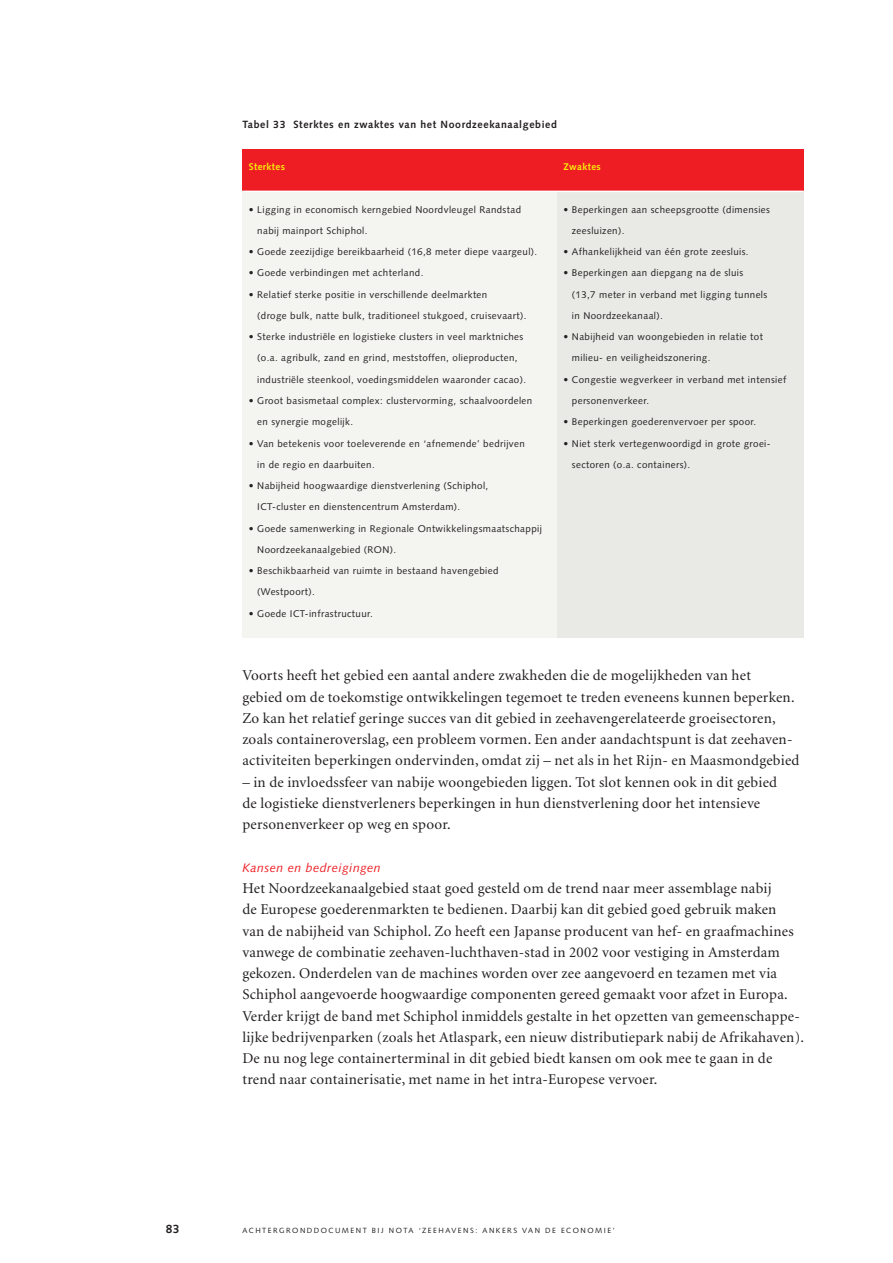
<style>
.page{position:relative;width:893px;height:1263px;background:#fff}
.page>*{position:absolute;margin:0;border:0;box-sizing:border-box;transform-origin:0 0}
.t1{font:15px/21.3px "Minion";letter-spacing:.015em;color:#231f20}
.t2{font:italic 12.3px "Syntax";letter-spacing:.04em;color:#ee1d23}
.t3{font:700 12px "Syntax";color:#231f20}
.t4{font:700 10.5px "Syntax";letter-spacing:.06em;color:#231f20}
.t5{font:9.75px/21.3px "Syntax";letter-spacing:.04em;color:#231f20}
.t6{font:700 9.75px "Syntax";letter-spacing:.04em;color:#f5ec09}
.t7{font:7.5px "Syntax";letter-spacing:.2em;color:#231f20}
</style>
<div class="page">
<div style="left:242px;top:149px;width:562px;height:42px;background:#ee1d23"></div>
<div style="left:242px;top:191px;width:315px;height:447px;background:#f4f4f1"></div>
<div style="left:557px;top:191px;width:247px;height:447px;background:#e9eae5"></div>
<hr style="left:242px;top:191px;width:562px;height:1px;background:#fff">
<p class="t4" style="left:242px;top:118px;width:316px">Tabel 33 Sterktes en zwaktes van het Noordzeekanaalgebied</p>
<p class="t6" style="left:249px;top:161px;width:38px">Sterktes</p>
<p class="t6" style="left:563px;top:161px;width:39px">Zwaktes</p>
<p class="t5" style="left:257px;top:199px;width:265px;text-indent:-9px">• Ligging in economisch kerngebied Noordvleugel Randstad nabij mainport Schiphol.</p>
<p class="t5" style="left:249px;top:241px;width:290px">• Goede zeezijdige bereikbaarheid (16,8 meter diepe vaargeul).</p>
<p class="t5" style="left:249px;top:262px;width:176px">• Goede verbindingen met achterland.</p>
<p class="t5" style="left:257px;top:284px;width:271px;text-indent:-9px">• Relatief sterke positie in verschillende deelmarkten<br>(droge bulk, natte bulk, traditioneel stukgoed, cruisevaart).</p>
<p class="t5" style="left:257px;top:326px;width:270px;text-indent:-9px">• Sterke industriële en logistieke clusters in veel marktniches (o.a. agribulk, zand en grind, meststoffen, olieproducten, industriële steenkool, voedingsmiddelen waaronder cacao).</p>
<p class="t5" style="left:257px;top:390px;width:277px;text-indent:-9px">• Groot basismetaal complex: clustervorming, schaalvoordelen en synergie mogelijk.</p>
<p class="t5" style="left:257px;top:432px;width:269px;text-indent:-9px">• Van betekenis voor toeleverende en ‘afnemende’ bedrijven in de regio en daarbuiten.</p>
<p class="t5" style="left:257px;top:475px;width:233px;text-indent:-9px">• Nabijheid hoogwaardige dienstverlening (Schiphol,<br>ICT-cluster en dienstencentrum Amsterdam).</p>
<p class="t5" style="left:257px;top:518px;width:286px;text-indent:-9px">• Goede samenwerking in Regionale Ontwikkelingsmaatschappij<br>Noordzeekanaalgebied (RON).</p>
<p class="t5" style="left:257px;top:560px;width:243px;text-indent:-9px">• Beschikbaarheid van ruimte in bestaand havengebied (Westpoort).</p>
<p class="t5" style="left:249px;top:603px;width:125px">• Goede ICT-infrastructuur.</p>
<p class="t5" style="left:572px;top:199px;width:200px;text-indent:-9px">• Beperkingen aan scheepsgrootte (dimensies zeesluizen).</p>
<p class="t5" style="left:563px;top:241px;width:187px">• Afhankelijkheid van één grote zeesluis.</p>
<p class="t5" style="left:572px;top:262px;width:197px;text-indent:-9px">• Beperkingen aan diepgang na de sluis (13,7 meter in verband met ligging tunnels in Noordzeekanaal).</p>
<p class="t5" style="left:572px;top:326px;width:193px;text-indent:-9px">• Nabijheid van woongebieden in relatie tot milieu- en veiligheidszonering.</p>
<p class="t5" style="left:572px;top:369px;width:216px;text-indent:-9px">• Congestie wegverkeer in verband met intensief personenverkeer.</p>
<p class="t5" style="left:563px;top:411px;width:194px">• Beperkingen goederenvervoer per spoor.</p>
<p class="t5" style="left:572px;top:432px;width:200px;text-indent:-9px">• Niet sterk vertegenwoordigd in grote groei&shy;sectoren (o.a. containers).</p>
<p class="t1" style="left:242px;top:665px;width:559px">Voorts heeft het gebied een aantal andere zwakheden die de mogelijkheden van het<br>gebied om de toekomstige ontwikkelingen tegemoet te treden eveneens kunnen beperken.<br>Zo kan het relatief geringe succes van dit gebied in zeehavengerelateerde groeisectoren, zoals containeroverslag, een probleem vormen. Een ander aandachtspunt is dat zeehaven&shy;activiteiten beperkingen ondervinden, omdat zij – net als in het Rijn- en Maasmondgebied</p>
<p class="t1" style="left:242px;top:772px;width:536px">– in de invloedssfeer van nabije woongebieden liggen. Tot slot kennen ook in dit gebied de logistieke dienstverleners beperkingen in hun dienstverlening door het intensieve personenverkeer op weg en spoor.</p>
<p class="t2" style="left:242px;top:860px;width:140px">Kansen en bedreigingen</p>
<p class="t1" style="left:242px;top:878px;width:563px">Het Noordzeekanaalgebied staat goed gesteld om de trend naar meer assemblage nabij<br>de Europese goederenmarkten te bedienen. Daarbij kan dit gebied goed gebruik maken<br>van de nabijheid van Schiphol. Zo heeft een Japanse producent van hef- en graafmachines vanwege de combinatie zeehaven-luchthaven-stad in 2002 voor vestiging in Amsterdam gekozen. Onderdelen van de machines worden over zee aangevoerd en tezamen met via Schiphol aangevoerde hoogwaardige componenten gereed gemaakt voor afzet in Europa.<br>Verder krijgt de band met Schiphol inmiddels gestalte in het opzetten van gemeenschappe&shy;lijke bedrijvenparken (zoals het Atlaspark, een nieuw distributiepark nabij de Afrikahaven).<br>De nu nog lege containerterminal in dit gebied biedt kansen om ook mee te gaan in de trend naar containerisatie, met name in het intra-Europese vervoer.</p>
<p class="t3" style="left:166px;top:1222px;width:15px">83</p>
<p class="t7" style="left:242px;top:1226px;width:374px">ACHTERGRONDDOCUMENT BIJ NOTA ‘ZEEHAVENS: ANKERS VAN DE ECONOMIE’</p>
</div>
